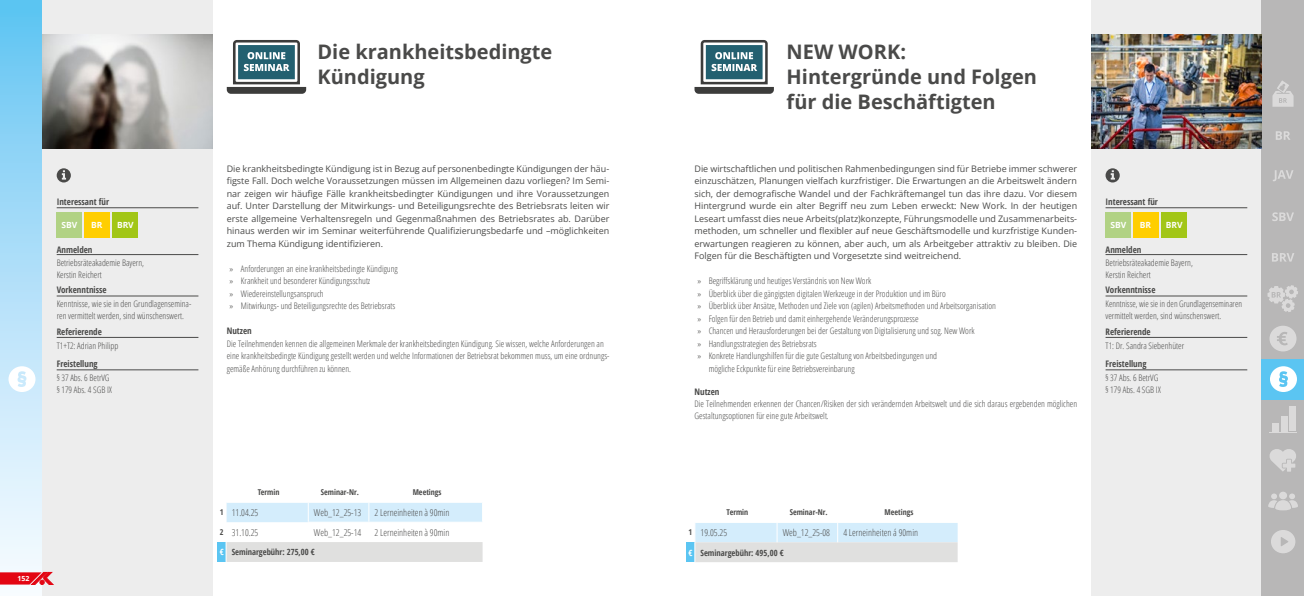
<style>
.page{position:relative;width:1304px;height:596px;background:#fff}
.page>*{position:absolute;margin:0;border:0;box-sizing:border-box;transform-origin:0 0}
.t1{font:700 20px/25px "Open Sans";color:#4a4a49}
.t2{font:300 9.5px "Open Sans Condensed";color:#4a4a49}
.t3{font:300 9px/12px "Open Sans Condensed";color:#4a4a49}
.t4{font:9px/12.5px "Open Sans";color:#4a4a49;text-align:justify}
.t5{font:700 condensed 9px "Open Sans";color:#4a4a49}
.t6{font:300 9px/12px "Open Sans Condensed";color:#4a4a49;scale:.96 1}
.t7{font:700 condensed 8.5px "Open Sans";color:#4a4a49}
.t8{font:700 8.5px "Open Sans";letter-spacing:-.01em;color:#fff}
.t9{font:700 condensed 8px "Open Sans";color:#4a4a49}
.t10{font:700 7px "Open Sans";color:#fff}
.s1{font-family:"Open Sans";font-weight:700;font-stretch:condensed;font-size:8px}
.s2{color:#fff}
</style>
<div class="page">
<div style="left:0;top:0;width:43px;height:595px;background:linear-gradient(to bottom,#64c6f3,#fffbfe)"></div>
<div style="left:43px;top:0;width:170px;height:595px;background:#ededed"></div>
<svg style="left:0;top:572px;width:53px;height:12px"></svg>
<div style="left:1091px;top:0;width:170px;height:595px;background:#ededed"></div>
<svg style="left:9px;top:366px;width:27px;height:26px"></svg>
<div style="left:1261px;top:0;width:43px;height:595px;background:#b8b7b7"></div>
<svg style="left:1268px;top:493px;width:30px;height:17px"></svg>
<svg style="left:1269px;top:449px;width:27px;height:22px"></svg>
<div style="left:1289px;top:406px;width:7px;height:25px;background:#dbdada"></div>
<div style="left:1281px;top:415px;width:6px;height:16px;background:#dbdada"></div>
<div style="left:1272px;top:423px;width:7px;height:8px;background:#dbdada"></div>
<svg style="left:1269px;top:432px;width:28px;height:1px"></svg>
<svg style="left:1271px;top:530px;width:24px;height:23px"></svg>
<svg style="left:1272px;top:80px;width:22px;height:27px"></svg>
<svg style="left:1276px;top:131px;width:14px;height:9px"></svg>
<svg style="left:1273px;top:170px;width:20px;height:11px"></svg>
<svg style="left:1272px;top:212px;width:22px;height:9px"></svg>
<svg style="left:1272px;top:253px;width:22px;height:8px"></svg>
<svg style="left:1267px;top:285px;width:31px;height:27px"></svg>
<svg style="left:1269px;top:326px;width:27px;height:25px"></svg>
<div style="left:1261px;top:358px;width:43px;height:41px;background:#5bc5f2"></div>
<svg style="left:1270px;top:366px;width:27px;height:26px"></svg>
<svg style="left:57px;top:168px;width:14px;height:14px"></svg>
<hr style="left:57px;top:207px;width:141px;height:1px;background:#4a4a49">
<hr style="left:57px;top:254px;width:141px;height:1px;background:#4a4a49">
<hr style="left:57px;top:295px;width:141px;height:1px;background:#4a4a49">
<hr style="left:57px;top:337px;width:141px;height:1px;background:#4a4a49">
<hr style="left:57px;top:369px;width:141px;height:1px;background:#4a4a49">
<div style="left:57px;top:212px;width:25px;height:25px;background:#b1d284"></div>
<div style="left:85px;top:212px;width:25px;height:25px;background:#ffce00"></div>
<div style="left:113px;top:212px;width:25px;height:25px;background:#a2c617"></div>
<img style="left:43px;top:34px;width:170px;height:115px">
<div style="left:218px;top:541px;width:8px;height:20px;background:#5bc5f2"></div>
<svg style="left:226px;top:503px;width:257px;height:58px"></svg>
<svg style="left:227px;top:40px;width:79px;height:54px"></svg>
<svg style="left:1106px;top:168px;width:14px;height:14px"></svg>
<hr style="left:1106px;top:207px;width:141px;height:1px;background:#4a4a49">
<hr style="left:1106px;top:254px;width:141px;height:1px;background:#4a4a49">
<hr style="left:1106px;top:295px;width:141px;height:1px;background:#4a4a49">
<hr style="left:1106px;top:337px;width:141px;height:1px;background:#4a4a49">
<hr style="left:1106px;top:369px;width:141px;height:1px;background:#4a4a49">
<div style="left:1106px;top:212px;width:25px;height:25px;background:#b1d284"></div>
<div style="left:1133px;top:212px;width:26px;height:25px;background:#ffce00"></div>
<div style="left:1161px;top:212px;width:26px;height:25px;background:#a2c617"></div>
<img style="left:1091px;top:34px;width:170px;height:115px">
<div style="left:686px;top:542px;width:9px;height:20px;background:#5bc5f2"></div>
<svg style="left:695px;top:523px;width:263px;height:39px;background:#dae6ed"></svg>
<svg style="left:694px;top:40px;width:80px;height:54px"></svg>
<p class="t5" style="left:57px;top:195px;width:54px">Interessant für</p>
<p class="t8" style="left:62px;top:219px;width:17px">SBV</p>
<p class="t8" style="left:91px;top:219px;width:13px">BR</p>
<p class="t8" style="left:117px;top:219px;width:18px">BRV</p>
<p class="t5" style="left:57px;top:243px;width:37px">Anmelden</p>
<p class="t3" style="left:57px;top:256px;width:89px">Betriebsräteakademie Bayern,<br>Kerstin Reichert</p>
<p class="t5" style="left:57px;top:283px;width:51px">Vorkenntnisse</p>
<p class="t3" style="left:57px;top:297px;width:136px">Kenntnisse, wie sie in den Grundlagensemina&shy;ren vermittelt werden, sind wünschenswert.</p>
<p class="t5" style="left:57px;top:325px;width:47px">Referierende</p>
<p class="t3" style="left:57px;top:339px;width:63px">T1+T2: Adrian Philipp</p>
<p class="t5" style="left:57px;top:357px;width:42px">Freistellung</p>
<p class="t3" style="left:57px;top:371px;width:57px">§ 37 Abs. 6 BetrVG § 179 Abs. 4 SGB IX</p>
<p class="t10" style="left:17px;top:573px;width:13px">152</p>
<h1 class="t1" style="left:317px;top:39px;width:236px">Die krankheitsbedingte<br>Kündigung</h1>
<h1 class="t1" style="left:787px;top:39px;width:252px">NEW WORK:<br>Hintergründe und Folgen für die Beschäftigten</h1>
<p class="t4" style="left:227px;top:162px;width:384px">Die krankheitsbedingte Kündigung ist in Bezug auf personenbedingte Kündigungen der häu&shy;figste Fall. Doch welche Voraussetzungen müssen im Allgemeinen dazu vorliegen? Im Semi&shy;nar zeigen wir häufige Fälle krankheitsbedingter Kündigungen und ihre Voraussetzungen auf. Unter Darstellung der Mitwirkungs- und Beteiligungsrechte des Betriebsrats leiten wir erste allgemeine Verhaltensregeln und Gegenmaßnahmen des Betriebsrates ab. Darüber hinaus werden wir im Seminar weiterführende Qualifizierungsbedarfe und –möglichkeiten zum Thema Kündigung identifizieren.</p>
<p class="t3" style="left:230px;top:262px;width:170px;line-height:12.5px">» Anforderungen an eine krankheitsbedingte Kündigung » Krankheit und besonderer Kündigungsschutz<br>» Wiedereinstellungsanspruch<br>» Mitwirkungs- und Beteiligungsrechte des Betriebsrats</p>
<p class="t5" style="left:227px;top:324px;width:27px">Nutzen</p>
<p class="t3" style="left:227px;top:337px;width:384px;line-height:12.5px">Die Teilnehmenden kennen die allgemeinen Merkmale der krankheitsbedingten Kündigung. Sie wissen, welche Anforderungen an eine krankheitsbedingte Kündigung gestellt werden und welche Informationen der Betriebsrat bekommen muss, um eine ordnungs&shy;gemäße Anhörung durchführen zu können.</p>
<p class="t9" style="left:258px;top:486px;width:23px">Termin</p>
<p class="t9" style="left:321px;top:486px;width:40px">Seminar-Nr.</p>
<p class="t9" style="left:413px;top:486px;width:30px">Meetings</p>
<p class="t2" style="left:220px;top:505px;width:40px"><span class="s1">1</span> 11.04.25</p>
<p class="t2" style="left:314px;top:505px;width:49px">Web_12_25-13</p>
<p class="t2" style="left:375px;top:505px;width:76px">2 Lerneinheiten à 90min</p>
<p class="t2" style="left:220px;top:525px;width:40px"><span class="s1">2</span> 31.10.25</p>
<p class="t2" style="left:314px;top:525px;width:49px">Web_12_25-14</p>
<p class="t2" style="left:375px;top:525px;width:76px">2 Lerneinheiten à 90min</p>
<p class="t7" style="left:220px;top:546px;width:97px"><span class="s2">€</span> Seminargebühr: 275,00 €</p>
<p class="t4" style="left:694px;top:162px;width:384px">Die wirtschaftlichen und politischen Rahmenbedingungen sind für Betriebe immer schwerer einzuschätzen, Planungen vielfach kurzfristiger. Die Erwartungen an die Arbeitswelt ändern sich, der demografische Wandel und der Fachkräftemangel tun das ihre dazu. Vor diesem Hintergrund wurde ein alter Begriff neu zum Leben erweckt: New Work. In der heutigen Leseart umfasst dies neue Arbeits(platz)konzepte, Führungsmodelle und Zusammenarbeits&shy;methoden, um schneller und flexibler auf neue Geschäftsmodelle und kurzfristige Kunden&shy;erwartungen reagieren zu können, aber auch, um als Arbeitgeber attraktiv zu bleiben. Die Folgen für die Beschäftigten und Vorgesetzte sind weitreichend.</p>
<p class="t3" style="left:697px;top:274px;width:175px">» Begriffsklärung und heutiges Verständnis von New Work</p>
<p class="t3" style="left:697px;top:287px;width:250px">» Überblick über die gängigsten digitalen Werkzeuge in der Produktion und im Büro</p>
<p class="t3" style="left:697px;top:299px;width:300px">» Überblick über Ansätze, Methoden und Ziele von (agilen) Arbeitsmethoden und Arbeitsorganisation</p>
<p class="t3" style="left:697px;top:312px;width:223px">» Folgen für den Betrieb und damit einhergehende Veränderungsprozesse</p>
<p class="t3" style="left:697px;top:324px;width:279px">» Chancen und Herausforderungen bei der Gestaltung von Digitalisierung und sog. New Work</p>
<p class="t3" style="left:697px;top:337px;width:121px">» Handlungsstrategien des Betriebsrats</p>
<p class="t3" style="left:697px;top:349px;width:241px">» Konkrete Handlungshilfen für die gute Gestaltung von Arbeitsbedingungen und</p>
<p class="t3" style="left:709px;top:362px;width:147px">mögliche Eckpunkte für eine Betriebsvereinbarung</p>
<p class="t5" style="left:694px;top:385px;width:27px">Nutzen</p>
<p class="t3" style="left:694px;top:397px;width:384px">Die Teilnehmenden erkennen der Chancen/Risiken der sich verändernden Arbeitswelt und die sich daraus ergebenden möglichen<br>Gestaltungsoptionen für eine gute Arbeitswelt.</p>
<p class="t9" style="left:726px;top:506px;width:23px">Termin</p>
<p class="t9" style="left:790px;top:506px;width:40px">Seminar-Nr.</p>
<p class="t9" style="left:885px;top:506px;width:30px">Meetings</p>
<p class="t2" style="left:689px;top:525px;width:40px"><span class="s1">1</span> 19.05.25</p>
<p class="t2" style="left:783px;top:525px;width:49px">Web_12_25-08</p>
<p class="t2" style="left:843px;top:525px;width:76px">4 Lerneinheiten á 90min</p>
<p class="t7" style="left:688px;top:546px;width:97px"><span class="s2">€</span> Seminargebühr: 495,00 €</p>
<p class="t5" style="left:1106px;top:195px;width:54px">Interessant für</p>
<p class="t8" style="left:1110px;top:219px;width:17px">SBV</p>
<p class="t8" style="left:1140px;top:219px;width:13px">BR</p>
<p class="t8" style="left:1166px;top:219px;width:18px">BRV</p>
<p class="t5" style="left:1106px;top:243px;width:37px">Anmelden</p>
<p class="t3" style="left:1106px;top:256px;width:89px">Betriebsräteakademie Bayern,<br>Kerstin Reichert</p>
<p class="t5" style="left:1106px;top:283px;width:51px">Vorkenntnisse</p>
<p class="t6" style="left:1106px;top:297px;width:144px">Kenntnisse, wie sie in den Grundlagenseminaren vermittelt werden, sind wünschenswert.</p>
<p class="t5" style="left:1106px;top:325px;width:47px">Referierende</p>
<p class="t3" style="left:1106px;top:339px;width:80px">T1: Dr. Sandra Siebenhüter</p>
<p class="t5" style="left:1106px;top:357px;width:42px">Freistellung</p>
<p class="t3" style="left:1106px;top:371px;width:57px">§ 37 Abs. 6 BetrVG § 179 Abs. 4 SGB IX</p>
</div>
